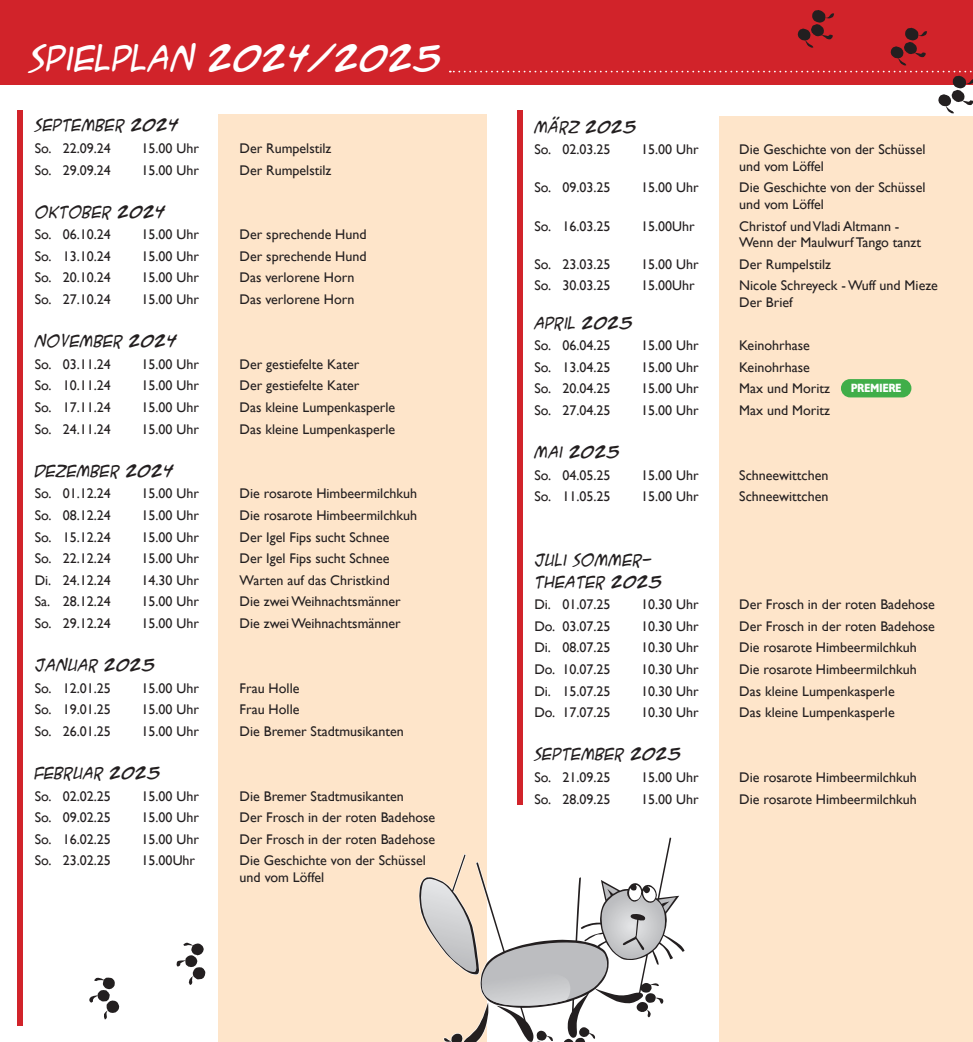
<style>
.page{position:relative;width:973px;height:1042px;background:#fff}
.page>*{position:absolute;margin:0;border:0;box-sizing:border-box;transform-origin:0 0}
.t1{font:italic 33.25px "ACME Secret Agent";color:#fff}
.t2{font:italic 15.75px "ACME Secret Agent";color:#231f20}
.t3{font:14px/16.6px "Gill Sans";color:#231f20}
.t4{font:700 12.25px "Gill Sans";letter-spacing:-.04em;color:#fff;scale:.8 1}
</style>
<div class="page">
<div style="left:0;top:0;width:972px;height:84px;background:#d1232a"></div>
<div style="left:719px;top:116px;width:253px;height:926px;background:#fee5ca"></div>
<div style="left:218px;top:114px;width:268px;height:928px;background:#fee5ca"></div>
<div style="left:517px;top:110px;width:6px;height:695px;background:#d1232a"></div>
<svg style="left:890px;top:28px;width:36px;height:37px"></svg>
<svg style="left:176px;top:943px;width:29px;height:42px"></svg>
<svg style="left:89px;top:977px;width:30px;height:42px"></svg>
<svg style="left:797px;top:10px;width:37px;height:38px"></svg>
<svg style="left:449px;top:71px;width:524px;height:42px"></svg>
<div style="left:17px;top:110px;width:5px;height:916px;background:#d1232a"></div>
<svg style="left:419px;top:854px;width:256px;height:188px"></svg>
<div style="left:840px;top:379px;width:71px;height:18px;background:#40ae49;border-radius:9px"></div>
<p class="t1" style="left:29px;top:34px;width:413px">SPIELPLAN 2024/2025</p>
<p class="t2" style="left:35px;top:114px;width:145px">SEPTEMBER 2024</p>
<p class="t3" style="left:35px;top:140px;width:78px">So. 22.09.24</p>
<p class="t3" style="left:141px;top:140px;width:59px">15.00 Uhr</p>
<p class="t3" style="left:239px;top:140px;width:93px">Der Rumpelstilz</p>
<p class="t3" style="left:35px;top:161px;width:78px">So. 29.09.24</p>
<p class="t3" style="left:141px;top:161px;width:59px">15.00 Uhr</p>
<p class="t3" style="left:239px;top:161px;width:93px">Der Rumpelstilz</p>
<p class="t2" style="left:35px;top:200px;width:132px">OKTOBER 2024</p>
<p class="t3" style="left:35px;top:226px;width:78px">So. 06.10.24</p>
<p class="t3" style="left:141px;top:226px;width:59px">15.00 Uhr</p>
<p class="t3" style="left:239px;top:226px;width:128px">Der sprechende Hund</p>
<p class="t3" style="left:35px;top:248px;width:78px">So. 13.10.24</p>
<p class="t3" style="left:141px;top:248px;width:59px">15.00 Uhr</p>
<p class="t3" style="left:239px;top:248px;width:128px">Der sprechende Hund</p>
<p class="t3" style="left:35px;top:269px;width:78px">So. 20.10.24</p>
<p class="t3" style="left:141px;top:269px;width:59px">15.00 Uhr</p>
<p class="t3" style="left:239px;top:269px;width:116px">Das verlorene Horn</p>
<p class="t3" style="left:35px;top:291px;width:78px">So. 27.10.24</p>
<p class="t3" style="left:141px;top:291px;width:59px">15.00 Uhr</p>
<p class="t3" style="left:239px;top:291px;width:116px">Das verlorene Horn</p>
<p class="t2" style="left:35px;top:329px;width:144px">NOVEMBER 2024</p>
<p class="t3" style="left:35px;top:356px;width:78px">So. 03.11.24</p>
<p class="t3" style="left:141px;top:356px;width:59px">15.00 Uhr</p>
<p class="t3" style="left:239px;top:356px;width:121px">Der gestiefelte Kater</p>
<p class="t3" style="left:35px;top:377px;width:78px">So. 10.11.24</p>
<p class="t3" style="left:141px;top:377px;width:59px">15.00 Uhr</p>
<p class="t3" style="left:239px;top:377px;width:121px">Der gestiefelte Kater</p>
<p class="t3" style="left:35px;top:399px;width:78px">So. 17.11.24</p>
<p class="t3" style="left:141px;top:399px;width:59px">15.00 Uhr</p>
<p class="t3" style="left:239px;top:399px;width:157px">Das kleine Lumpenkasperle</p>
<p class="t3" style="left:35px;top:420px;width:78px">So. 24.11.24</p>
<p class="t3" style="left:141px;top:420px;width:59px">15.00 Uhr</p>
<p class="t3" style="left:239px;top:420px;width:157px">Das kleine Lumpenkasperle</p>
<p class="t2" style="left:35px;top:459px;width:140px">DEZEMBER 2024</p>
<p class="t3" style="left:35px;top:485px;width:78px">So. 01.12.24</p>
<p class="t3" style="left:141px;top:485px;width:59px">15.00 Uhr</p>
<p class="t3" style="left:239px;top:485px;width:179px">Die rosarote Himbeermilchkuh</p>
<p class="t3" style="left:35px;top:507px;width:78px">So. 08.12.24</p>
<p class="t3" style="left:141px;top:507px;width:59px">15.00 Uhr</p>
<p class="t3" style="left:239px;top:507px;width:179px">Die rosarote Himbeermilchkuh</p>
<p class="t3" style="left:35px;top:528px;width:78px">So. 15.12.24</p>
<p class="t3" style="left:141px;top:528px;width:59px">15.00 Uhr</p>
<p class="t3" style="left:239px;top:528px;width:151px">Der Igel Fips sucht Schnee</p>
<p class="t3" style="left:35px;top:550px;width:78px">So. 22.12.24</p>
<p class="t3" style="left:141px;top:550px;width:59px">15.00 Uhr</p>
<p class="t3" style="left:239px;top:550px;width:151px">Der Igel Fips sucht Schnee</p>
<p class="t3" style="left:35px;top:571px;width:78px">Di. 24.12.24</p>
<p class="t3" style="left:141px;top:571px;width:59px">14.30 Uhr</p>
<p class="t3" style="left:239px;top:571px;width:152px">Warten auf das Christkind</p>
<p class="t3" style="left:35px;top:593px;width:78px">Sa. 28.12.24</p>
<p class="t3" style="left:141px;top:593px;width:59px">15.00 Uhr</p>
<p class="t3" style="left:239px;top:593px;width:162px">Die zwei Weihnachtsmänner</p>
<p class="t3" style="left:35px;top:615px;width:78px">So. 29.12.24</p>
<p class="t3" style="left:141px;top:615px;width:59px">15.00 Uhr</p>
<p class="t3" style="left:239px;top:615px;width:162px">Die zwei Weihnachtsmänner</p>
<p class="t2" style="left:35px;top:653px;width:122px">JANUAR 2025</p>
<p class="t3" style="left:35px;top:679px;width:78px">So. 12.01.25</p>
<p class="t3" style="left:141px;top:679px;width:59px">15.00 Uhr</p>
<p class="t3" style="left:239px;top:679px;width:61px">Frau Holle</p>
<p class="t3" style="left:35px;top:701px;width:78px">So. 19.01.25</p>
<p class="t3" style="left:141px;top:701px;width:59px">15.00 Uhr</p>
<p class="t3" style="left:239px;top:701px;width:61px">Frau Holle</p>
<p class="t3" style="left:35px;top:723px;width:78px">So. 26.01.25</p>
<p class="t3" style="left:141px;top:723px;width:59px">15.00 Uhr</p>
<p class="t3" style="left:239px;top:723px;width:165px">Die Bremer Stadtmusikanten</p>
<p class="t2" style="left:35px;top:761px;width:127px">FEBRUAR 2025</p>
<p class="t3" style="left:35px;top:787px;width:78px">So. 02.02.25</p>
<p class="t3" style="left:141px;top:787px;width:59px">15.00 Uhr</p>
<p class="t3" style="left:239px;top:787px;width:165px">Die Bremer Stadtmusikanten</p>
<p class="t3" style="left:35px;top:809px;width:78px">So. 09.02.25</p>
<p class="t3" style="left:141px;top:809px;width:59px">15.00 Uhr</p>
<p class="t3" style="left:239px;top:809px;width:197px">Der Frosch in der roten Badehose</p>
<p class="t3" style="left:35px;top:830px;width:78px">So. 16.02.25</p>
<p class="t3" style="left:141px;top:830px;width:59px">15.00 Uhr</p>
<p class="t3" style="left:239px;top:830px;width:197px">Der Frosch in der roten Badehose</p>
<p class="t3" style="left:35px;top:852px;width:78px">So. 23.02.25</p>
<p class="t3" style="left:141px;top:852px;width:55px">15.00Uhr</p>
<p class="t3" style="left:239px;top:852px;width:188px">Die Geschichte von der Schüssel und vom Löffel</p>
<p class="t2" style="left:534px;top:115px;width:103px">MÄRZ 2025</p>
<p class="t3" style="left:534px;top:141px;width:78px">So. 02.03.25</p>
<p class="t3" style="left:641px;top:141px;width:59px">15.00 Uhr</p>
<p class="t3" style="left:739px;top:141px;width:188px">Die Geschichte von der Schüssel und vom Löffel</p>
<p class="t3" style="left:534px;top:179px;width:78px">So. 09.03.25</p>
<p class="t3" style="left:641px;top:179px;width:59px">15.00 Uhr</p>
<p class="t3" style="left:739px;top:179px;width:188px">Die Geschichte von der Schüssel und vom Löffel</p>
<p class="t3" style="left:534px;top:217px;width:78px">So. 16.03.25</p>
<p class="t3" style="left:641px;top:217px;width:55px">15.00Uhr</p>
<p class="t3" style="left:739px;top:217px;width:183px">Christof und Vladi Altmann -<br>Wenn der Maulwurf Tango tanzt</p>
<p class="t3" style="left:534px;top:256px;width:78px">So. 23.03.25</p>
<p class="t3" style="left:641px;top:256px;width:59px">15.00 Uhr</p>
<p class="t3" style="left:739px;top:256px;width:93px">Der Rumpelstilz</p>
<p class="t3" style="left:534px;top:277px;width:78px">So. 30.03.25</p>
<p class="t3" style="left:641px;top:277px;width:55px">15.00Uhr</p>
<p class="t3" style="left:739px;top:277px;width:200px">Nicole Schreyeck - Wuff und Mieze<br>Der Brief</p>
<p class="t2" style="left:534px;top:311px;width:100px">APRIL 2025</p>
<p class="t3" style="left:534px;top:337px;width:78px">So. 06.04.25</p>
<p class="t3" style="left:641px;top:337px;width:59px">15.00 Uhr</p>
<p class="t3" style="left:739px;top:337px;width:72px">Keinohrhase</p>
<p class="t3" style="left:534px;top:359px;width:78px">So. 13.04.25</p>
<p class="t3" style="left:641px;top:359px;width:59px">15.00 Uhr</p>
<p class="t3" style="left:739px;top:359px;width:72px">Keinohrhase</p>
<p class="t3" style="left:534px;top:380px;width:78px">So. 20.04.25</p>
<p class="t3" style="left:641px;top:380px;width:59px">15.00 Uhr</p>
<p class="t3" style="left:739px;top:380px;width:92px">Max und Moritz</p>
<p class="t3" style="left:534px;top:402px;width:78px">So. 27.04.25</p>
<p class="t3" style="left:641px;top:402px;width:59px">15.00 Uhr</p>
<p class="t3" style="left:739px;top:402px;width:92px">Max und Moritz</p>
<p class="t2" style="left:534px;top:440px;width:87px">MAI 2025</p>
<p class="t3" style="left:534px;top:466px;width:78px">So. 04.05.25</p>
<p class="t3" style="left:641px;top:466px;width:59px">15.00 Uhr</p>
<p class="t3" style="left:739px;top:466px;width:91px">Schneewittchen</p>
<p class="t3" style="left:534px;top:488px;width:78px">So. 11.05.25</p>
<p class="t3" style="left:641px;top:488px;width:59px">15.00 Uhr</p>
<p class="t3" style="left:739px;top:488px;width:91px">Schneewittchen</p>
<p class="t4" style="left:850px;top:378px;width:65px">PREMIERE</p>
<p class="t2" style="left:534px;top:548px;width:119px">JULI SOMMER-</p>
<p class="t2" style="left:534px;top:570px;width:129px">THEATER 2025</p>
<p class="t3" style="left:534px;top:596px;width:78px">Di. 01.07.25</p>
<p class="t3" style="left:641px;top:596px;width:59px">10.30 Uhr</p>
<p class="t3" style="left:739px;top:596px;width:197px">Der Frosch in der roten Badehose</p>
<p class="t3" style="left:534px;top:618px;width:78px">Do. 03.07.25</p>
<p class="t3" style="left:641px;top:618px;width:59px">10.30 Uhr</p>
<p class="t3" style="left:739px;top:618px;width:197px">Der Frosch in der roten Badehose</p>
<p class="t3" style="left:534px;top:639px;width:78px">Di. 08.07.25</p>
<p class="t3" style="left:641px;top:639px;width:59px">10.30 Uhr</p>
<p class="t3" style="left:739px;top:639px;width:179px">Die rosarote Himbeermilchkuh</p>
<p class="t3" style="left:534px;top:661px;width:78px">Do. 10.07.25</p>
<p class="t3" style="left:641px;top:661px;width:59px">10.30 Uhr</p>
<p class="t3" style="left:739px;top:661px;width:179px">Die rosarote Himbeermilchkuh</p>
<p class="t3" style="left:534px;top:682px;width:78px">Di. 15.07.25</p>
<p class="t3" style="left:641px;top:682px;width:59px">10.30 Uhr</p>
<p class="t3" style="left:739px;top:682px;width:157px">Das kleine Lumpenkasperle</p>
<p class="t3" style="left:534px;top:704px;width:78px">Do. 17.07.25</p>
<p class="t3" style="left:641px;top:704px;width:59px">10.30 Uhr</p>
<p class="t3" style="left:739px;top:704px;width:157px">Das kleine Lumpenkasperle</p>
<p class="t2" style="left:534px;top:743px;width:148px">SEPTEMBER 2025</p>
<p class="t3" style="left:534px;top:769px;width:78px">So. 21.09.25</p>
<p class="t3" style="left:641px;top:769px;width:59px">15.00 Uhr</p>
<p class="t3" style="left:739px;top:769px;width:179px">Die rosarote Himbeermilchkuh</p>
<p class="t3" style="left:534px;top:790px;width:78px">So. 28.09.25</p>
<p class="t3" style="left:641px;top:790px;width:59px">15.00 Uhr</p>
<p class="t3" style="left:739px;top:790px;width:179px">Die rosarote Himbeermilchkuh</p>
</div>
